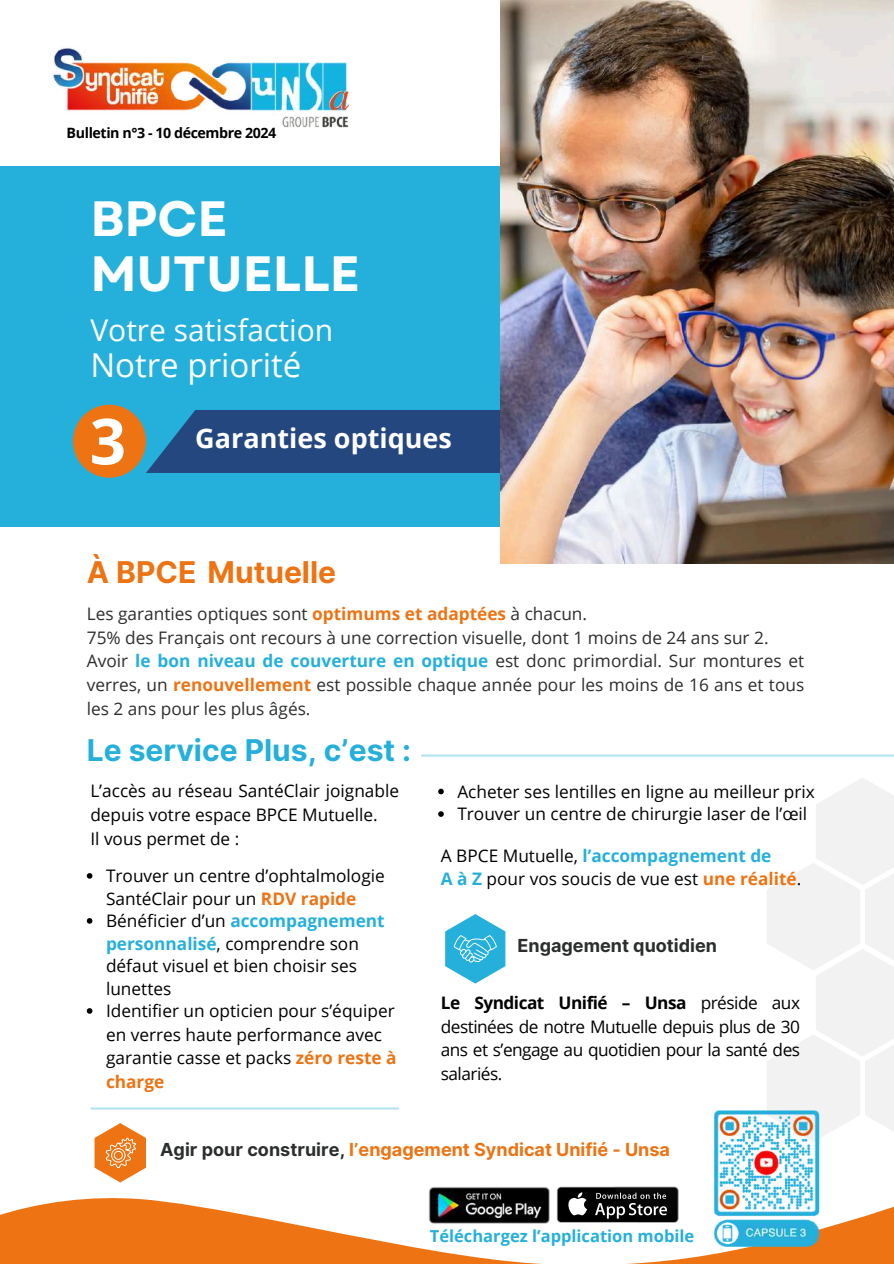
<style>
.page{position:relative;width:894px;height:1264px;background:#fff}
.page>*{position:absolute;margin:0;border:0;box-sizing:border-box;transform-origin:0 0}
.t1{font:700 63.45px "Open Sans";color:#fff}
.t2{font:700 49.5px/55.2px "Garet";color:#fff}
.t3{font:33px "Open Sans";color:#fff}
.t4{font:700 30px "Inter";color:#24b0db}
.t5{font:30px "Open Sans";color:#fff}
.t6{font:700 30px "Inter";color:#ed7313}
.t7{font:700 27px "Open Sans";color:#fff}
.t8{font:700 18px "Inter";color:#ed7313}
.t9{font:700 18px "Inter";color:#2c2d2d}
.t10{font:17.25px/22.8px "Open Sans";color:#000}
.t11{font:17.25px/23.7px "Open Sans";color:#2c2d2d}
.t12{font:700 16.5px "Open Sans";color:#24b0db}
.t13{font:700 14.25px "Open Sans";letter-spacing:-.03em;color:#000}
.s1{font-weight:700;color:#ed7313}
.s2{font-weight:700;color:#24b0db}
.s3{font-weight:700}
.s4{color:#2c2d2d}
</style>
<div class="page">
<div style="left:0;top:166px;width:893px;height:361px;background:#24b0db"></div>
<svg style="left:767px;top:778px;width:126px;height:353px"></svg>
<img style="left:52px;top:48px;width:299px;height:80px">
<div style="left:73px;top:405px;width:73px;height:73px;background:#ed7313;border-radius:50%"></div>
<svg style="left:146px;top:410px;width:354px;height:63px;background:#244e86"></svg>
<img style="left:500px;top:0;width:393px;height:563px">
<hr style="left:91px;top:1107px;width:307px;height:2px;background:#24b0db">
<svg style="left:438px;top:788px;width:5px;height:6px"></svg>
<svg style="left:438px;top:811px;width:5px;height:5px"></svg>
<svg style="left:0;top:1182px;width:893px;height:81px"></svg>
<img style="left:698px;top:1110px;width:136px;height:136px">
<svg style="left:557px;top:1186px;width:121px;height:36px;background:#363636"></svg>
<img style="left:421px;top:1182px;width:136px;height:49px">
<svg style="left:445px;top:914px;width:60px;height:69px"></svg>
<svg style="left:94px;top:1123px;width:52px;height:59px"></svg>
<svg style="left:87px;top:873px;width:5px;height:5px"></svg>
<svg style="left:87px;top:918px;width:5px;height:5px"></svg>
<svg style="left:87px;top:1008px;width:5px;height:5px"></svg>
<hr style="left:422px;top:754px;width:471px;height:2px;background:#24b0db">
<p class="t13" style="left:67px;top:123px;width:211px">Bulletin n°3 - 10 décembre 2024</p>
<h2 class="t2" style="left:90px;top:191px;width:271px">BPCE<br>MUTUELLE</h2>
<h3 class="t5" style="left:90px;top:309px;width:244px">Votre satisfaction</h3>
<h3 class="t3" style="left:90px;top:342px;width:212px">Notre priorité</h3>
<h1 class="t1" style="left:90px;top:396px;width:38px">3</h1>
<h3 class="t7" style="left:195px;top:419px;width:258px">Garanties optiques</h3>
<h3 class="t6" style="left:87px;top:554px;width:251px">À BPCE Mutuelle</h3>
<p class="t11" style="left:87px;top:601px;width:718px">Les garanties optiques sont <span class="s1">optimums et adaptées</span> à chacun.<br>75% des Français ont recours à une correction visuelle, dont 1 moins de 24 ans sur 2.<br>Avoir <span class="s2">le bon niveau de couverture en optique</span> est donc primordial. Sur montures et verres, un <span class="s1">renouvellement</span> est possible chaque année pour les moins de 16 ans et tous les 2 ans pour les plus âgés.</p>
<h3 class="t4" style="left:87px;top:732px;width:326px">Le service Plus, c’est :</h3>
<p class="t10" style="left:90px;top:778px;width:310px;line-height:23.7px">L’accès au réseau SantéClair joignable depuis votre espace BPCE Mutuelle.<br>Il vous permet de :</p>
<p class="t10" style="left:106px;top:864px;width:292px">Trouver un centre d’ophtalmologie<br>SantéClair pour un <span class="s1">RDV rapide<br></span>Bénéficier d’un <span class="s2">accompagnement personnalisé</span>, comprendre son défaut visuel et bien choisir ses lunettes<br>Identifier un opticien pour s’équiper en verres haute performance avec garantie casse et packs <span class="s1">zéro reste à charge</span></p>
<p class="t10" style="left:457px;top:779px;width:359px">Acheter ses lentilles en ligne au meilleur prix<br>Trouver un centre de chirurgie laser de l’œil</p>
<p class="t10" style="left:440px;top:843px;width:362px;line-height:23.7px">A BPCE Mutuelle, <span class="s2">l’accompagnement de<br>A à Z</span> pour vos soucis de vue est <span class="s1">une réalité</span>.</p>
<p class="t9" style="left:517px;top:934px;width:201px">Engagement quotidien</p>
<p class="t10" style="left:440px;top:990px;width:360px;line-height:23.7px;text-align:justify"><span class="s3">Le Syndicat Unifié – Unsa</span> préside aux destinées de notre Mutuelle depuis plus de 30 ans et s’engage au quotidien pour la santé des salariés.</p>
<p class="t8" style="left:160px;top:1138px;width:511px"><span class="s4">Agir pour construire,</span> l’engagement Syndicat Unifié - Unsa</p>
<p class="t12" style="left:429px;top:1224px;width:266px">Téléchargez l’application mobile</p>
</div>
